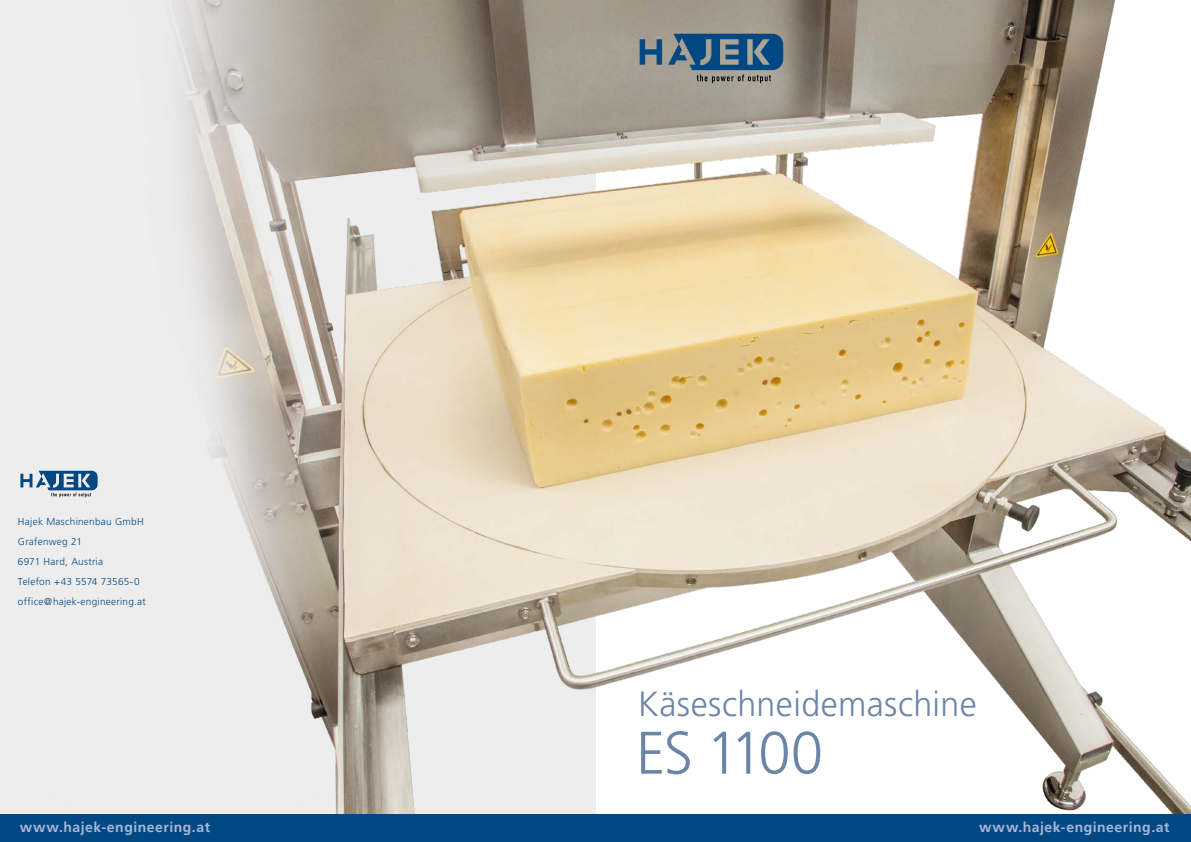
<style>
.page{position:relative;width:1191px;height:842px;background:#fff}
.page>*{position:absolute;margin:0;border:0;box-sizing:border-box;transform-origin:0 0}
.t1{font:300 60px "Frutiger";letter-spacing:-.05em;color:#6b85a8}
.t2{font:300 35px "Frutiger";letter-spacing:.015em;color:#6b85a8}
.t3{font:700 14px "Frutiger";letter-spacing:.035em;color:#acb6d6}
.t4{font:300 10px/20px "Frutiger";letter-spacing:.025em;color:#004884}
</style>
<div class="page">
<img style="left:0;top:0;width:1191px;height:814px">
<svg style="left:639px;top:39px;width:23px;height:26px"></svg>
<svg style="left:668px;top:34px;width:115px;height:49px;background:#507188"></svg>
<svg style="left:20px;top:471px;width:78px;height:26px;background:#7f9eb9"></svg>
<div style="left:0;top:814px;width:1191px;height:28px;background:#004884"></div>
<p class="t4" style="left:18px;top:512px;width:129px">Hajek Maschinenbau GmbH<br>Grafenweg 21<br>6971 Hard, Austria<br>Telefon +43 5574 73565-0 office@hajek-engineering.at</p>
<h2 class="t2" style="left:638px;top:684px;width:340px">Käseschneidemaschine</h2>
<h1 class="t1" style="left:636px;top:719px;width:188px">ES 1100</h1>
<h3 class="t3" style="left:20px;top:819px;width:192px">www.hajek-engineering.at</h3>
<h3 class="t3" style="left:979px;top:819px;width:192px">www.hajek-engineering.at</h3>
</div>
